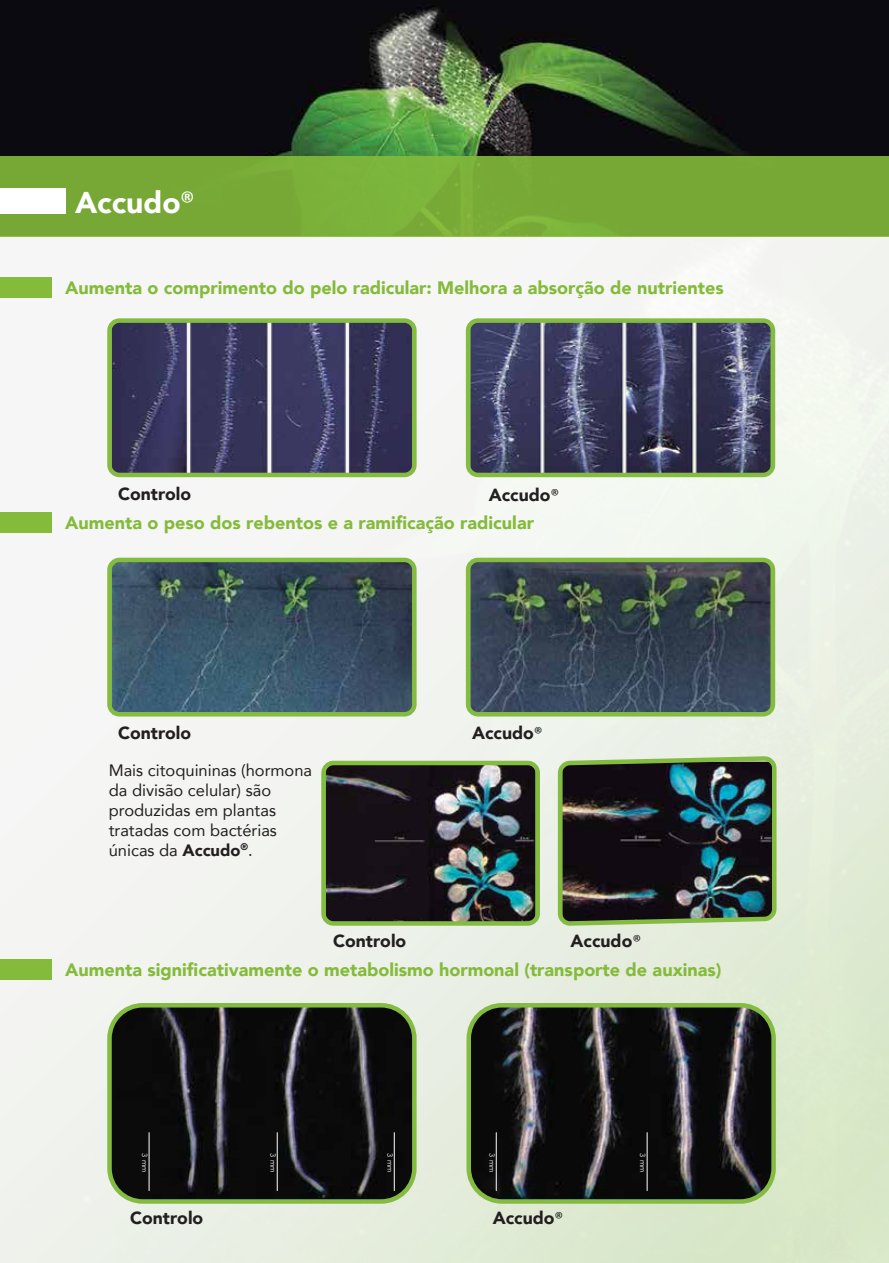
<style>
.page{position:relative;width:889px;height:1263px;background:#fff}
.page>*{position:absolute;margin:0;border:0;box-sizing:border-box;transform-origin:0 0}
.t1{font:900 30px "Avenir";color:#fff}
.t2{font:900 18px "Avenir";color:#84bb3b}
.t3{font:900 17.55px "Avenir";color:#231f20}
.t4{font:16.5px/19.8px "Avenir";color:#231f20}
.t5{font:7.5px "Avenir";color:#fff}
.s1{font-family:"Calibri";font-weight:400}
.s2{font-weight:900}
</style>
<div class="page">
<img style="left:0;top:237px;width:889px;height:1026px">
<img style="left:0;top:0;width:889px;height:156px">
<div style="left:0;top:156px;width:889px;height:81px;background:linear-gradient(to right,#7aac39,#77a936)"></div>
<div style="left:0;top:189px;width:65px;height:25px;background:#fff"></div>
<div style="left:0;top:277px;width:52px;height:21px;background:#84bb3b"></div>
<div style="left:0;top:512px;width:52px;height:21px;background:#84bb3b"></div>
<div style="left:0;top:960px;width:52px;height:20px;background:#84bb3b"></div>
<svg style="left:109px;top:323px;width:305px;height:152px;background:#403e63"></svg>
<div style="left:107px;top:318px;width:309px;height:159px;border:4px solid #84bb41;border-radius:10px"></div>
<svg style="left:468px;top:323px;width:305px;height:152px;background:#474867"></svg>
<div style="left:466px;top:318px;width:309px;height:159px;border:4px solid #84bb41;border-radius:10px"></div>
<svg style="left:109px;top:560px;width:305px;height:154px;background:#3a5263"></svg>
<div style="left:107px;top:558px;width:309px;height:158px;border:4px solid #84bb41;border-radius:10px"></div>
<svg style="left:468px;top:560px;width:305px;height:154px;background:#3a4752"></svg>
<div style="left:466px;top:558px;width:309px;height:158px;border:4px solid #84bb41;border-radius:10px"></div>
<img style="left:323px;top:763px;width:215px;height:158px">
<div style="left:321px;top:761px;width:219px;height:165px;border:4px solid #84bb41;border-radius:10px"></div>
<img style="left:555px;top:758px;width:223px;height:165px">
<img style="left:469px;top:1005px;width:304px;height:196px">
<div style="left:466px;top:1003px;width:310px;height:201px;border:4px solid #84bb41;border-radius:33px"></div>
<img style="left:109px;top:1005px;width:305px;height:196px">
<div style="left:107px;top:1003px;width:309px;height:201px;border:4px solid #84bb41;border-radius:33px"></div>
<hr style="left:149px;top:1133px;width:1px;height:57px;background:#fff">
<hr style="left:394px;top:1133px;width:1px;height:57px;background:#fff">
<hr style="left:496px;top:1133px;width:1px;height:57px;background:#fff">
<hr style="left:647px;top:1133px;width:1px;height:57px;background:#fff">
<hr style="left:277px;top:1133px;width:1px;height:57px;background:#fff">
<h1 class="t1" style="left:75px;top:176px;width:122px">Accudo<span class="s1">®</span></h1>
<p class="t2" style="left:65px;top:272px;width:660px">Aumenta o comprimento do pelo radicular: Melhora a absorção de nutrientes</p>
<p class="t3" style="left:118px;top:478px;width:75px">Controlo</p>
<p class="t3" style="left:489px;top:480px;width:72px">Accudo<span class="s1">®</span></p>
<p class="t2" style="left:65px;top:507px;width:470px">Aumenta o peso dos rebentos e a ramificação radicular</p>
<p class="t3" style="left:118px;top:717px;width:75px">Controlo</p>
<p class="t3" style="left:472px;top:717px;width:72px">Accudo<span class="s1">®</span></p>
<p class="t4" style="left:109px;top:760px;width:205px">Mais citoquininas (hormona da divisão celular) são produzidas em plantas tratadas com bactérias únicas da <span class="s2">Accudo</span><sup>®</sup>.</p>
<p class="t3" style="left:333px;top:925px;width:75px">Controlo</p>
<p class="t3" style="left:570px;top:925px;width:72px">Accudo<span class="s1">®</span></p>
<p class="t2" style="left:65px;top:955px;width:657px">Aumenta significativamente o metabolismo hormonal (transporte de auxinas)</p>
<p class="t5" style="left:149px;top:1153px;width:21px;rotate:90deg">3 mm</p>
<p class="t5" style="left:277px;top:1153px;width:21px;rotate:90deg">3 mm</p>
<p class="t5" style="left:394px;top:1153px;width:21px;rotate:90deg">3 mm</p>
<p class="t5" style="left:496px;top:1153px;width:21px;rotate:90deg">3 mm</p>
<p class="t5" style="left:647px;top:1153px;width:21px;rotate:90deg">3 mm</p>
<p class="t3" style="left:130px;top:1202px;width:75px">Controlo</p>
<p class="t3" style="left:493px;top:1203px;width:72px">Accudo<span class="s1">®</span></p>
</div>
